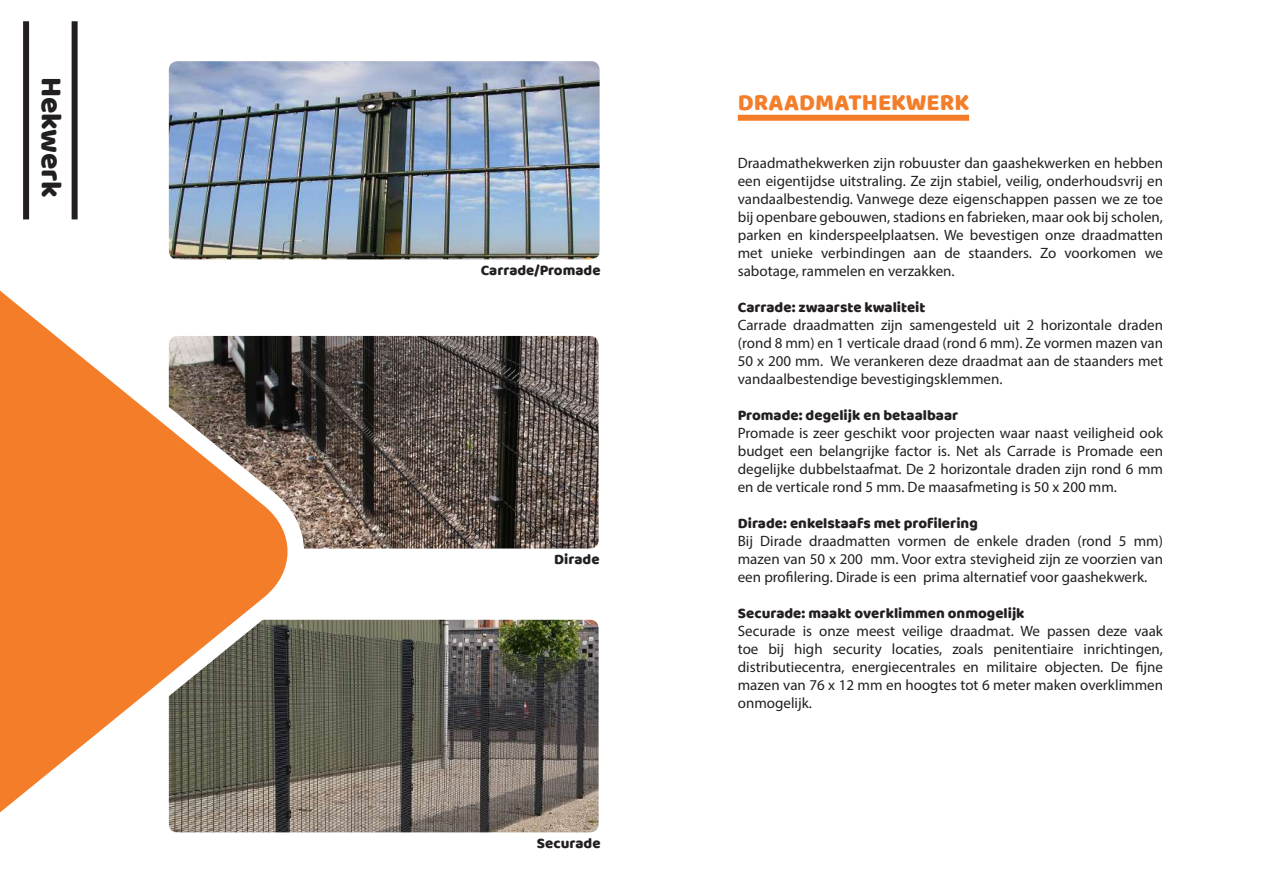
<style>
.page{position:relative;width:1263px;height:893px;background:#fff}
.page>*{position:absolute;margin:0;border:0;box-sizing:border-box;transform-origin:0 0}
.t1{font:30px "Baloo";letter-spacing:-.005em;color:#231f20}
.t2{font:24px "Baloo";color:#f47d2a}
.t3{font:15px/18px "Myriad Pro";color:#231f20;text-align:justify}
.t4{font:15px "Baloo";color:#231f20}
</style>
<div class="page">
<div style="left:738px;top:115px;width:231px;height:6px;background:#f47d2a"></div>
<img style="left:169px;top:61px;width:431px;height:198px">
<img style="left:328px;top:336px;width:271px;height:213px">
<img style="left:328px;top:620px;width:271px;height:212px">
<svg style="left:0;top:138px;width:328px;height:695px"></svg>
<div style="left:72px;top:21px;width:6px;height:198px;background:#231f20"></div>
<div style="left:23px;top:21px;width:6px;height:198px;background:#231f20"></div>
<h1 class="t1" style="left:70px;top:77px;width:123px;rotate:90deg">Hekwerk</h1>
<p class="t4" style="left:481px;top:261px;width:121px">Carrade/Promade</p>
<p class="t4" style="left:554px;top:550px;width:47px">Dirade</p>
<p class="t4" style="left:537px;top:834px;width:65px">Securade</p>
<h2 class="t2" style="left:738px;top:88px;width:233px">DRAADMATHEKWERK</h2>
<p class="t3" style="left:738px;top:153px;width:427px">Draadmathekwerken zijn robuuster dan gaashekwerken en hebben een eigentijdse uitstraling. Ze zijn stabiel, veilig, onderhoudsvrij en vandaalbestendig. Vanwege deze eigenschappen passen we ze toe bij openbare gebouwen, stadions en fabrieken, maar ook bij scholen, parken en kinderspeelplaatsen. We bevestigen onze draadmatten met unieke verbindingen aan de staanders. Zo voorkomen we sabotage, rammelen en verzakken.</p>
<p class="t4" style="left:738px;top:298px;width:189px">Carrade: zwaarste kwaliteit</p>
<p class="t3" style="left:738px;top:315px;width:427px">Carrade draadmatten zijn samengesteld uit 2 horizontale draden (rond 8 mm) en 1 verticale draad (rond 6 mm). Ze vormen mazen van 50 x 200 mm. We verankeren deze draadmat aan de staanders met vandaalbestendige bevestigingsklemmen.</p>
<p class="t4" style="left:738px;top:406px;width:222px">Promade: degelijk en betaalbaar</p>
<p class="t3" style="left:738px;top:423px;width:427px">Promade is zeer geschikt voor projecten waar naast veiligheid ook budget een belangrijke factor is. Net als Carrade is Promade een degelijke dubbelstaafmat. De 2 horizontale draden zijn rond 6 mm en de verticale rond 5 mm. De maasafmeting is 50 x 200 mm.</p>
<p class="t4" style="left:738px;top:514px;width:242px">Dirade: enkelstaafs met profilering</p>
<p class="t3" style="left:738px;top:531px;width:427px">Bij Dirade draadmatten vormen de enkele draden (rond 5 mm) mazen van 50 x 200 mm. Voor extra stevigheid zijn ze voorzien van een profilering. Dirade is een prima alternatief voor gaashekwerk.</p>
<p class="t4" style="left:738px;top:604px;width:288px">Securade: maakt overklimmen onmogelijk</p>
<p class="t3" style="left:738px;top:621px;width:427px">Securade is onze meest veilige draadmat. We passen deze vaak toe bij high security locaties, zoals penitentiaire inrichtingen, distributiecentra, energiecentrales en militaire objecten. De fijne mazen van 76 x 12 mm en hoogtes tot 6 meter maken overklimmen onmogelijk.</p>
</div>
